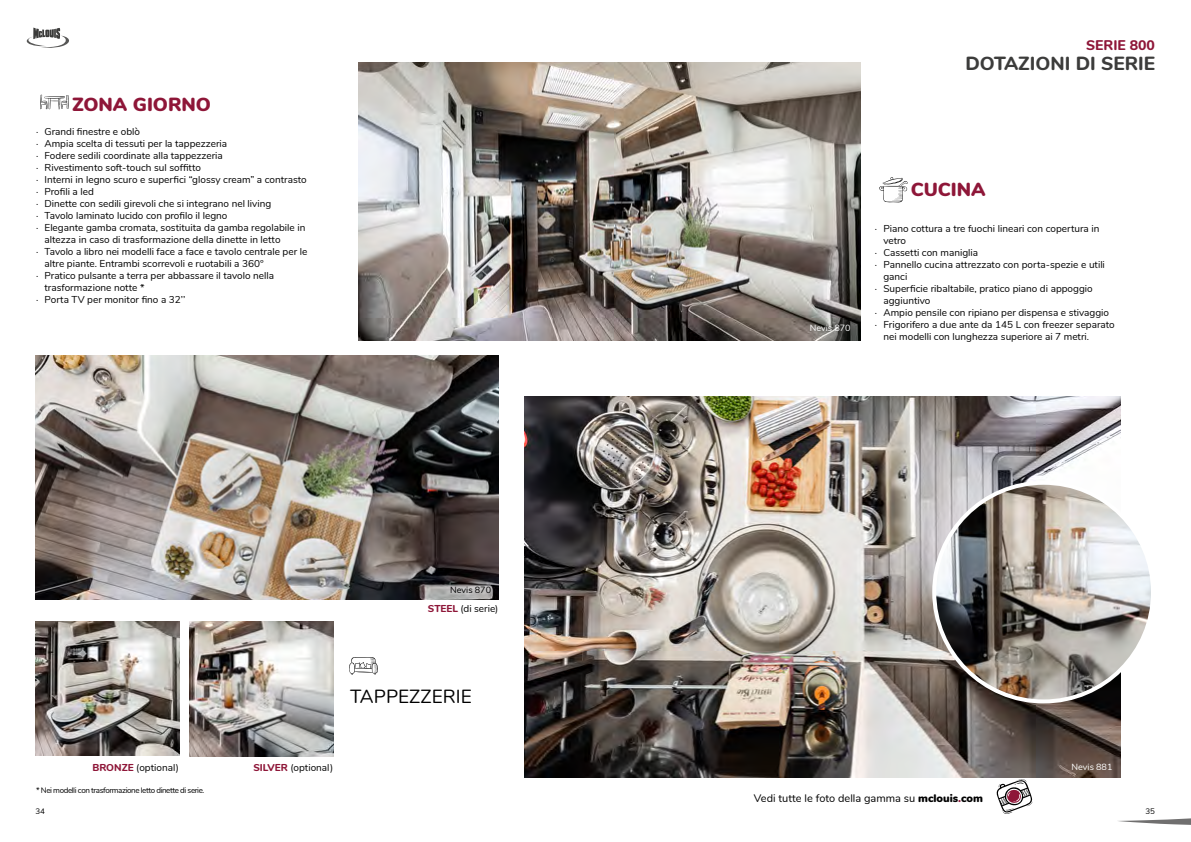
<style>
.page{position:relative;width:1191px;height:842px;background:#fff}
.page>*{position:absolute;margin:0;border:0;box-sizing:border-box;transform-origin:0 0}
.t1{font:900 19px "Nunito";color:#8e1638}
.t2{font:800 19px "Nunito";color:#3c3c3b}
.t3{font:19px "Nunito";color:#000}
.t4{font:800 14px "Nunito";color:#8e1638}
.t5{font:11px "Nunito";color:#000}
.t6{font:10px "Nunito";color:#000}
.t7{font:9px "Nunito";color:#fff}
.t8{font:9px "Nunito";color:#000}
.t9{font:8px "Nunito";letter-spacing:-.05em;color:#000}
.s1{font-weight:800;color:#8e1638}
.s2{font-weight:900}
.s3{font-weight:900;color:#8e1638}
</style>
<div class="page">
<svg style="left:1116px;top:701px;width:75px;height:124px"></svg>
<svg style="left:27px;top:28px;width:42px;height:20px"></svg>
<svg style="left:40px;top:95px;width:29px;height:14px"></svg>
<img style="left:35px;top:355px;width:463px;height:244px">
<img style="left:189px;top:622px;width:144px;height:134px">
<img style="left:358px;top:62px;width:503px;height:278px">
<img style="left:525px;top:396px;width:595px;height:381px">
<svg style="left:879px;top:177px;width:28px;height:26px"></svg>
<img style="left:935px;top:483px;width:215px;height:218px">
<svg style="left:349px;top:657px;width:29px;height:18px"></svg>
<img style="left:35px;top:622px;width:144px;height:134px">
<svg style="left:996px;top:779px;width:36px;height:35px"></svg>
<h2 class="t4" style="left:1086px;top:35px;width:70px">SERIE 800</h2>
<h1 class="t1" style="left:72px;top:91px;width:140px">ZONA GIORNO</h1>
<p class="t6" style="left:36px;top:124px;width:105px">· Grandi finestre e oblò</p>
<p class="t6" style="left:36px;top:136px;width:193px">· Ampia scelta di tessuti per la tappezzeria</p>
<p class="t6" style="left:36px;top:148px;width:188px">· Fodere sedili coordinate alla tappezzeria</p>
<p class="t6" style="left:36px;top:160px;width:166px">· Rivestimento soft-touch sul soffitto</p>
<p class="t6" style="left:36px;top:172px;width:272px">· Interni in legno scuro e superfici “glossy cream” a contrasto</p>
<p class="t6" style="left:36px;top:184px;width:59px">· Profili a led</p>
<p class="t6" style="left:36px;top:196px;width:237px">· Dinette con sedili girevoli che si integrano nel living</p>
<p class="t6" style="left:36px;top:208px;width:193px">· Tavolo laminato lucido con profilo il legno</p>
<p class="t6" style="left:36px;top:220px;width:271px">· Elegante gamba cromata, sostituita da gamba regolabile in</p>
<p class="t6" style="left:44px;top:232px;width:237px">altezza in caso di trasformazione della dinette in letto</p>
<p class="t6" style="left:36px;top:244px;width:273px">· Tavolo a libro nei modelli face a face e tavolo centrale per le</p>
<p class="t6" style="left:44px;top:256px;width:221px">altre piante. Entrambi scorrevoli e ruotabili a 360°</p>
<p class="t6" style="left:36px;top:268px;width:240px">· Pratico pulsante a terra per abbassare il tavolo nella</p>
<p class="t6" style="left:44px;top:280px;width:101px">trasformazione notte *</p>
<p class="t6" style="left:36px;top:292px;width:151px">· Porta TV per monitor fino a 32’’</p>
<p class="t8" style="left:450px;top:583px;width:42px">Nevis 870</p>
<p class="t6" style="left:428px;top:601px;width:72px"><span class="s1">STEEL</span> (di serie)</p>
<h1 class="t3" style="left:350px;top:682px;width:123px">TAPPEZZERIE</h1>
<p class="t6" style="left:92px;top:760px;width:88px"><span class="s1">BRONZE</span> (optional)</p>
<p class="t6" style="left:253px;top:760px;width:81px"><span class="s1">SILVER</span> (optional)</p>
<p class="t9" style="left:36px;top:784px;width:170px">* Nei modelli con trasformazione letto dinette di serie.</p>
<h1 class="t2" style="left:965px;top:49px;width:191px">DOTAZIONI DI SERIE</h1>
<p class="t7" style="left:809px;top:321px;width:42px">Nevis 870</p>
<h1 class="t1" style="left:911px;top:176px;width:76px">CUCINA</h1>
<p class="t6" style="left:875px;top:221px;width:226px">· Piano cottura a tre fuochi lineari con copertura in</p>
<p class="t6" style="left:883px;top:233px;width:24px">vetro</p>
<p class="t6" style="left:875px;top:245px;width:105px">· Cassetti con maniglia</p>
<p class="t6" style="left:875px;top:257px;width:231px">· Pannello cucina attrezzato con porta-spezie e utili</p>
<p class="t6" style="left:883px;top:269px;width:25px">ganci</p>
<p class="t6" style="left:875px;top:281px;width:219px">· Superficie ribaltabile, pratico piano di appoggio</p>
<p class="t6" style="left:883px;top:293px;width:48px">aggiuntivo</p>
<p class="t6" style="left:875px;top:305px;width:236px">· Ampio pensile con ripiano per dispensa e stivaggio</p>
<p class="t6" style="left:875px;top:317px;width:241px">· Frigorifero a due ante da 145 L con freezer separato</p>
<p class="t6" style="left:883px;top:329px;width:207px">nei modelli con lunghezza superiore ai 7 metri.</p>
<p class="t7" style="left:1071px;top:760px;width:42px">Nevis 881</p>
<p class="t5" style="left:754px;top:790px;width:231px">Vedi tutte le foto della gamma su <span class="s2">mclouis</span><span class="s3">.</span><span class="s2">com</span></p>
<p class="t9" style="left:35px;top:805px;width:11px">34</p>
<p class="t9" style="left:1145px;top:805px;width:11px">35</p>
</div>
